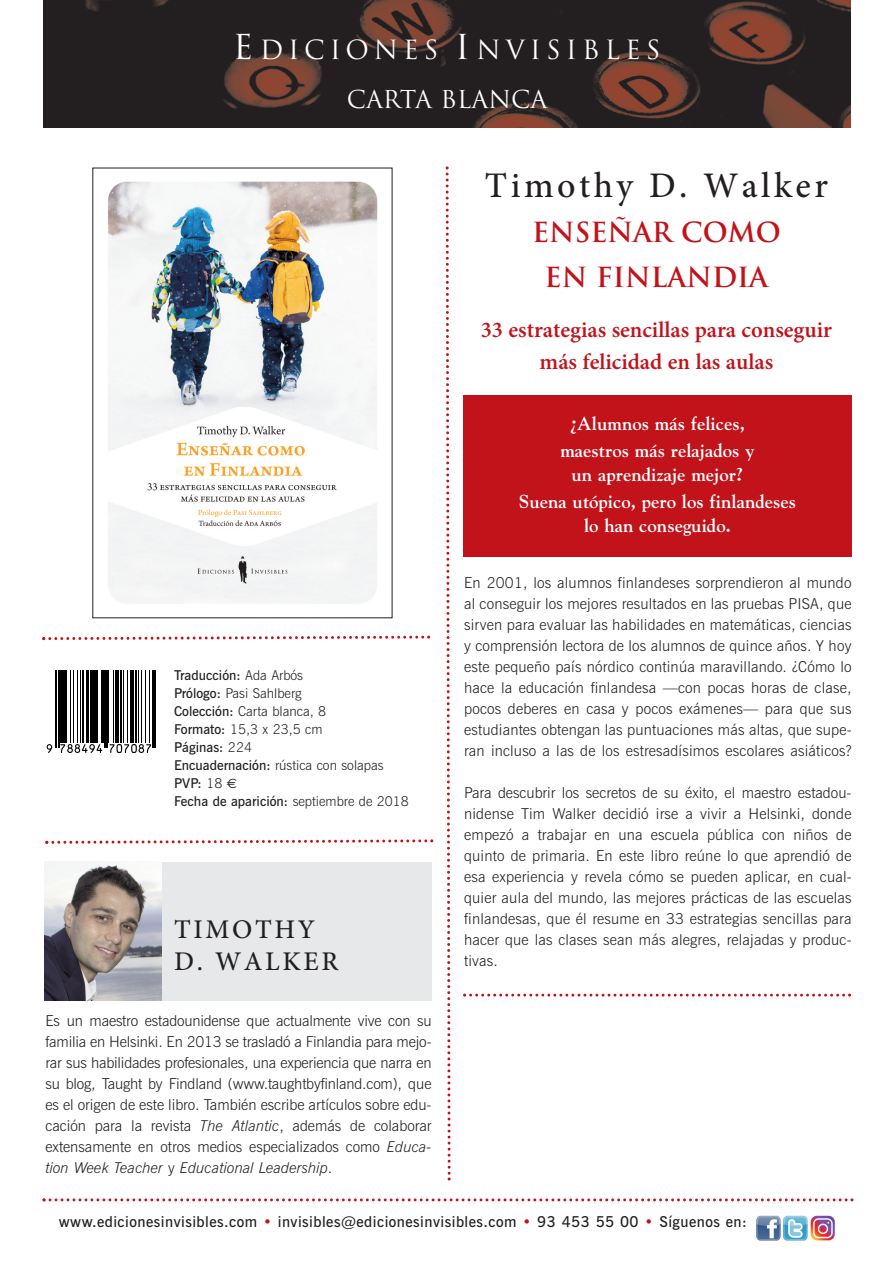
<style>
.page{position:relative;width:893px;height:1263px;background:#fff}
.page>*{position:absolute;margin:0;border:0;box-sizing:border-box;transform-origin:0 0}
.t1{font:500 36px "Minion Pro";letter-spacing:.095em;color:#231f20}
.t2{font:700 27px/45px "Trajan";color:#c2121a;text-align:center}
.t3{font:500 27px/32.4px "Minion Pro";letter-spacing:.095em;color:#231f20}
.t4{font:25.65px "Trajan";letter-spacing:.195em;color:#fff}
.t5{font:24px "Trajan";color:#fff}
.t6{font:600 22.5px/31.5px "Minion Pro";color:#c2121a;text-align:center}
.t7{font:700 18.75px/27px "Goudy";color:#fff;text-align:center}
.t8{font:300 15px/21px "News Gothic BT";letter-spacing:.01em;color:#231f20;text-align:justify}
.t9{font:600 15px "News Gothic BT";letter-spacing:.03em;color:#231f20}
.t10{font:300 13.5px/18px "News Gothic BT";color:#231f20}
.s1{font-size:33.45px}
.s2{font-weight:600}
.s3{font-family:"Euro Sans";font-weight:400}
.s4{font-style:italic}
.s5{color:#c2121a}
</style>
<div class="page">
<img style="left:108px;top:181px;width:270px;height:423px">
<svg style="left:445px;top:166px;width:6px;height:1014px"></svg>
<svg style="left:463px;top:993px;width:388px;height:4px"></svg>
<svg style="left:42px;top:635px;width:388px;height:6px"></svg>
<svg style="left:45px;top:839px;width:388px;height:5px"></svg>
<svg style="left:46px;top:670px;width:108px;height:81px"></svg>
<svg style="left:47px;top:744px;width:5px;height:9px"></svg>
<hr style="left:56px;top:670px;width:1px;height:78px;background:#000">
<hr style="left:58px;top:670px;width:1px;height:78px;background:#000">
<hr style="left:60px;top:670px;width:3px;height:73px;background:#000">
<hr style="left:64px;top:670px;width:2px;height:73px;background:#000">
<hr style="left:70px;top:670px;width:1px;height:73px;background:#000">
<hr style="left:73px;top:670px;width:1px;height:73px;background:#000">
<hr style="left:77px;top:670px;width:1px;height:73px;background:#000">
<hr style="left:80px;top:670px;width:1px;height:73px;background:#000">
<hr style="left:82px;top:670px;width:1px;height:73px;background:#000">
<hr style="left:86px;top:670px;width:2px;height:73px;background:#000">
<hr style="left:91px;top:670px;width:1px;height:73px;background:#000">
<hr style="left:93px;top:670px;width:3px;height:73px;background:#000">
<svg style="left:60px;top:744px;width:42px;height:9px"></svg>
<hr style="left:97px;top:670px;width:1px;height:73px;background:#000">
<hr style="left:101px;top:670px;width:2px;height:73px;background:#000">
<hr style="left:104px;top:670px;width:1px;height:78px;background:#000">
<hr style="left:106px;top:670px;width:1px;height:78px;background:#000">
<hr style="left:108px;top:670px;width:1px;height:73px;background:#000">
<hr style="left:113px;top:670px;width:1px;height:73px;background:#000">
<hr style="left:116px;top:670px;width:3px;height:73px;background:#000">
<hr style="left:121px;top:670px;width:1px;height:73px;background:#000">
<hr style="left:123px;top:670px;width:1px;height:73px;background:#000">
<hr style="left:127px;top:670px;width:1px;height:73px;background:#000">
<hr style="left:130px;top:670px;width:3px;height:73px;background:#000">
<hr style="left:136px;top:670px;width:1px;height:73px;background:#000">
<hr style="left:138px;top:670px;width:1px;height:73px;background:#000">
<hr style="left:141px;top:670px;width:1px;height:73px;background:#000">
<svg style="left:110px;top:744px;width:41px;height:9px"></svg>
<hr style="left:145px;top:670px;width:1px;height:73px;background:#000">
<hr style="left:149px;top:670px;width:1px;height:73px;background:#000">
<hr style="left:152px;top:670px;width:1px;height:78px;background:#000">
<hr style="left:154px;top:670px;width:2px;height:78px;background:#000">
<div style="left:463px;top:395px;width:388px;height:161px;background:#c2121a"></div>
<svg style="left:43px;top:1198px;width:810px;height:3px"></svg>
<img style="left:756px;top:1215px;width:79px;height:26px">
<img style="left:43px;top:0;width:807px;height:128px">
<div style="left:44px;top:861px;width:388px;height:139px;background:#e7e8e9"></div>
<img style="left:45px;top:862px;width:116px;height:138px">
<h3 class="t4" style="left:233px;top:35px;width:429px"><span class="s1">E</span>DICIONES <span class="s1">I</span>NVISIBLES</h3>
<h3 class="t5" style="left:347px;top:85px;width:202px">CARTA BLANCA</h3>
<h1 class="t1" style="left:485px;top:172px;width:344px">Timothy D. Walker</h1>
<h2 class="t2" style="left:532px;top:210px;width:250px">ENSEÑAR COMO<br>EN FINLANDIA</h2>
<h3 class="t6" style="left:481px;top:316px;width:353px">33 estrategias sencillas para conseguir más felicidad en las aulas</h3>
<p class="t10" style="left:174px;top:668px;width:236px"><span class="s2">Traducción:</span> Ada Arbós<br><span class="s2">Prólogo:</span> Pasi Sahlberg<br><span class="s2">Colección:</span> Carta blanca, 8<br><span class="s2">Formato:</span> 15,3 x 23,5 cm<br><span class="s2">Páginas:</span> 224<br><span class="s2">Encuadernación:</span> rústica con solapas<br><span class="s2">PVP:</span> 18 <span class="s3">€<br></span><span class="s2">Fecha de aparición:</span> septiembre de 2018</p>
<h2 class="t3" style="left:174px;top:915px;width:166px">TIMOTHY<br>D. WALKER</h2>
<p class="t8" style="left:45px;top:1012px;width:388px">Es un maestro estadounidense que actualmente vive con su familia en Helsinki. En 2013 se trasladó a Finlandia para mejo&shy;rar sus habilidades profesionales, una experiencia que narra en su blog, Taught by Findland (www.taughtbyfinland.com), que es el origen de este libro. También escribe artículos sobre edu&shy;cación para la revista <span class="s4">The Atlantic</span>, además de colaborar extensamente en otros medios especializados como <span class="s4">Educa&shy;tion Week Teacher</span> y <span class="s4">Educational Leadership</span>.</p>
<p class="t7" style="left:560px;top:410px;width:196px">¿Alumnos más felices, maestros más relajados y</p>
<p class="t7" style="left:519px;top:461px;width:279px">un aprendizaje mejor?<br>Suena utópico, pero los finlandeses</p>
<p class="t7" style="left:584px;top:512px;width:148px">lo han conseguido.</p>
<p class="t8" style="left:464px;top:573px;width:389px">En 2001, los alumnos finlandeses sorprendieron al mundo al conseguir los mejores resultados en las pruebas PISA, que sirven para evaluar las habilidades en matemáticas, ciencias y comprensión lectora de los alumnos de quince años. Y hoy este pequeño país nórdico continúa maravillando. ¿Cómo lo hace la educación finlandesa —con pocas horas de clase, pocos deberes en casa y pocos exámenes— para que sus estudiantes obtengan las puntuaciones más altas, que supe&shy;ran incluso a las de los estresadísimos escolares asiáticos?</p>
<p class="t8" style="left:464px;top:783px;width:389px">Para descubrir los secretos de su éxito, el maestro estadou&shy;nidense Tim Walker decidió irse a vivir a Helsinki, donde empezó a trabajar en una escuela pública con niños de quinto de primaria. En este libro reúne lo que aprendió de esa experiencia y revela cómo se pueden aplicar, en cual&shy;quier aula del mundo, las mejores prácticas de las escuelas finlandesas, que él resume en 33 estrategias sencillas para hacer que las clases sean más alegres, relajadas y produc&shy;tivas.</p>
<p class="t9" style="left:59px;top:1216px;width:690px">www.edicionesinvisibles.com <span class="s5">•</span> invisibles@edicionesinvisibles.com <span class="s5">•</span> 93 453 55 00 <span class="s5">•</span> Síguenos en:</p>
</div>
